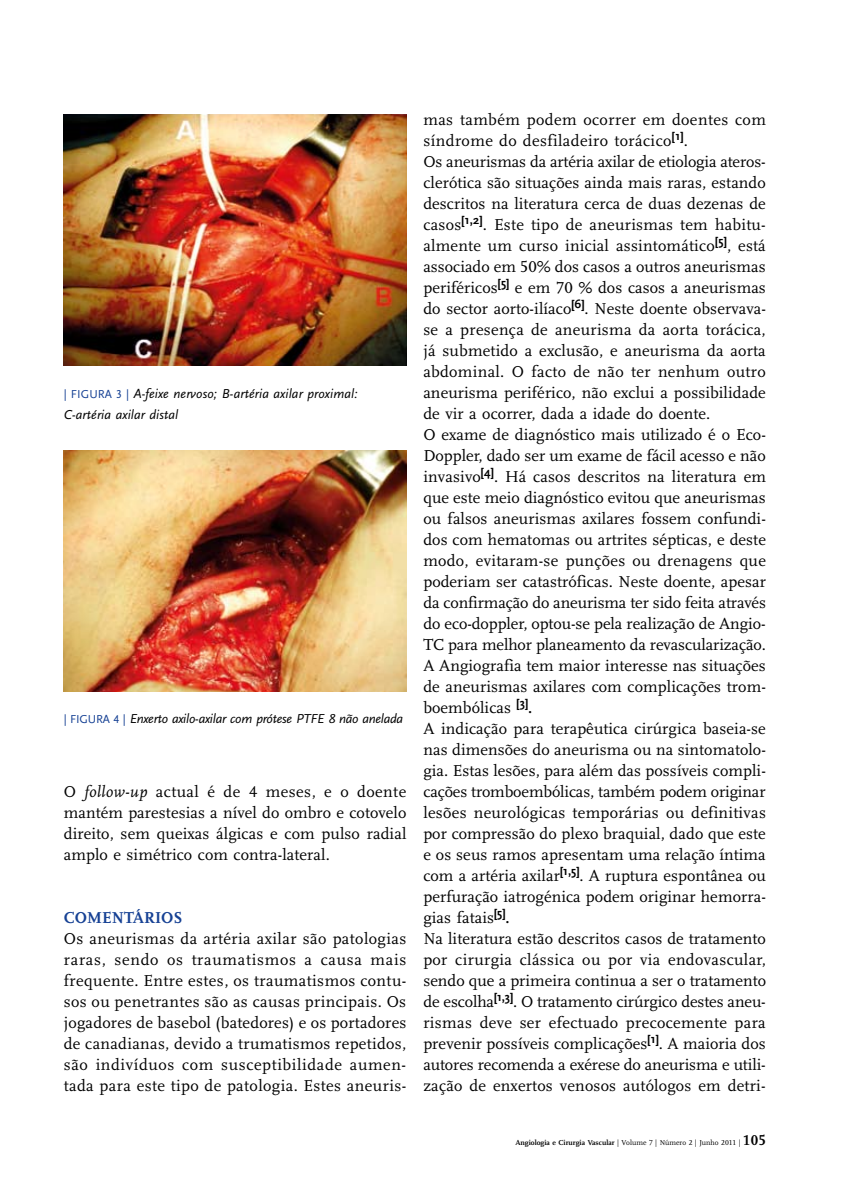
<style>
.page{position:relative;width:851px;height:1191px;background:#fff}
.page>*{position:absolute;margin:0;border:0;box-sizing:border-box;transform-origin:0 0}
.t1{font:16.5px/21px "Scala LF";letter-spacing:.005em;color:#000;text-align:justify}
.t2{font:700 16.5px "Scala LF";letter-spacing:.005em;color:#164194}
.t3{font:italic 13.5px/21px "Scala Sans";letter-spacing:.005em;color:#000}
.t4{font:italic 13.5px "Scala Sans";letter-spacing:-.02em;color:#000}
.t5{font:700 7.5px "Scala LF";letter-spacing:.005em;color:#000}
.s1{font-family:"Scala Sans Caps";font-style:normal;font-size:12px;color:#164194}
.s2{font-style:italic}
.s3{font-weight:700}
.s4{font-weight:400}
.s5{font-size:15px}
</style>
<div class="page">
<img style="left:64px;top:114px;width:342px;height:251px">
<img style="left:64px;top:450px;width:342px;height:242px">
<p class="t3" style="left:64px;top:383px;width:295px"><span class="s1">| FIGURA 3 |</span> A-feixe nervoso; B-artéria axilar proximal:<br>C-artéria axilar distal</p>
<p class="t4" style="left:64px;top:711px;width:341px"><span class="s1">| FIGURA 4 |</span> Enxerto axilo-axilar com prótese PTFE 8 não anelada</p>
<p class="t1" style="left:64px;top:781px;width:344px">O <span class="s2">follow-up</span> actual é de 4 meses, e o doente mantém parestesias a nível do ombro e cotovelo direito, sem queixas álgicas e com pulso radial amplo e simétrico com contra-lateral.</p>
<p class="t2" style="left:64px;top:908px;width:120px">COMENTÁRIOS</p>
<p class="t1" style="left:64px;top:928px;width:344px">Os aneurismas da artéria axilar são patologias raras, sendo os traumatismos a causa mais frequente. Entre estes, os traumatismos contu&shy;sos ou penetrantes são as causas principais. Os jogadores de basebol (batedores) e os portadores de canadianas, devido a trumatismos repetidos, são indivíduos com susceptibilidade aumen&shy;tada para este tipo de patologia. Estes aneuris-</p>
<p class="t1" style="left:423px;top:109px;width:344px;text-align:left">mas também podem ocorrer em doentes com síndrome do desfiladeiro torácico<sup>[1]</sup>.<br>Os aneurismas da artéria axilar de etiologia ateros&shy;clerótica são situações ainda mais raras, estando descritos na literatura cerca de duas dezenas de casos<sup>[1,2]</sup>. Este tipo de aneurismas tem habitu&shy;almente um curso inicial assintomático<sup>[5]</sup>, está associado em 50% dos casos a outros aneurismas periféricos<sup>[5]</sup> e em 70 % dos casos a aneurismas do sector aorto-ilíaco<sup>[6]</sup>. Neste doente observava&shy;se a presença de aneurisma da aorta torácica, já submetido a exclusão, e aneurisma da aorta abdominal. O facto de não ter nenhum outro aneurisma periférico, não exclui a possibilidade de vir a ocorrer, dada a idade do doente.<br>O exame de diagnóstico mais utilizado é o Eco-Doppler, dado ser um exame de fácil acesso e não invasivo<sup>[4]</sup>. Há casos descritos na literatura em que este meio diagnóstico evitou que aneurismas ou falsos aneurismas axilares fossem confundi&shy;dos com hematomas ou artrites sépticas, e deste modo, evitaram-se punções ou drenagens que poderiam ser catastróficas. Neste doente, apesar da confirmação do aneurisma ter sido feita através do eco-doppler, optou-se pela realização de Angio-TC para melhor planeamento da revascularização.<br>A Angiografia tem maior interesse nas situações de aneurismas axilares com complicações trom&shy;boembólicas <sup>[3]</sup><span class="s3">.<br></span>A indicação para terapêutica cirúrgica baseia-se nas dimensões do aneurisma ou na sintomatolo&shy;gia. Estas lesões, para além das possíveis compli&shy;cações tromboembólicas, também podem originar lesões neurológicas temporárias ou definitivas por compressão do plexo braquial, dado que este e os seus ramos apresentam uma relação íntima com a artéria axilar<sup>[1,5]</sup>. A ruptura espontânea ou perfuração iatrogénica podem originar hemorra&shy;gias fatais<sup>[5]</sup><span class="s3">.<br></span>Na literatura estão descritos casos de tratamento por cirurgia clássica ou por via endovascular, sendo que a primeira continua a ser o tratamento de escolha<sup>[1,3]</sup>. O tratamento cirúrgico destes aneu&shy;rismas deve ser efectuado precocemente para prevenir possíveis complicações<sup>[1]</sup>. A maioria dos autores recomenda a exérese do aneurisma e utili&shy;zação de enxertos venosos autólogos em detri-</p>
<p class="t5" style="left:515px;top:1138px;width:252px">Angiologia e Cirurgia Vascular <span class="s4">| Volume 7 | Número 2 | Junho 2011 |</span> <span class="s5">105</span></p>
</div>
